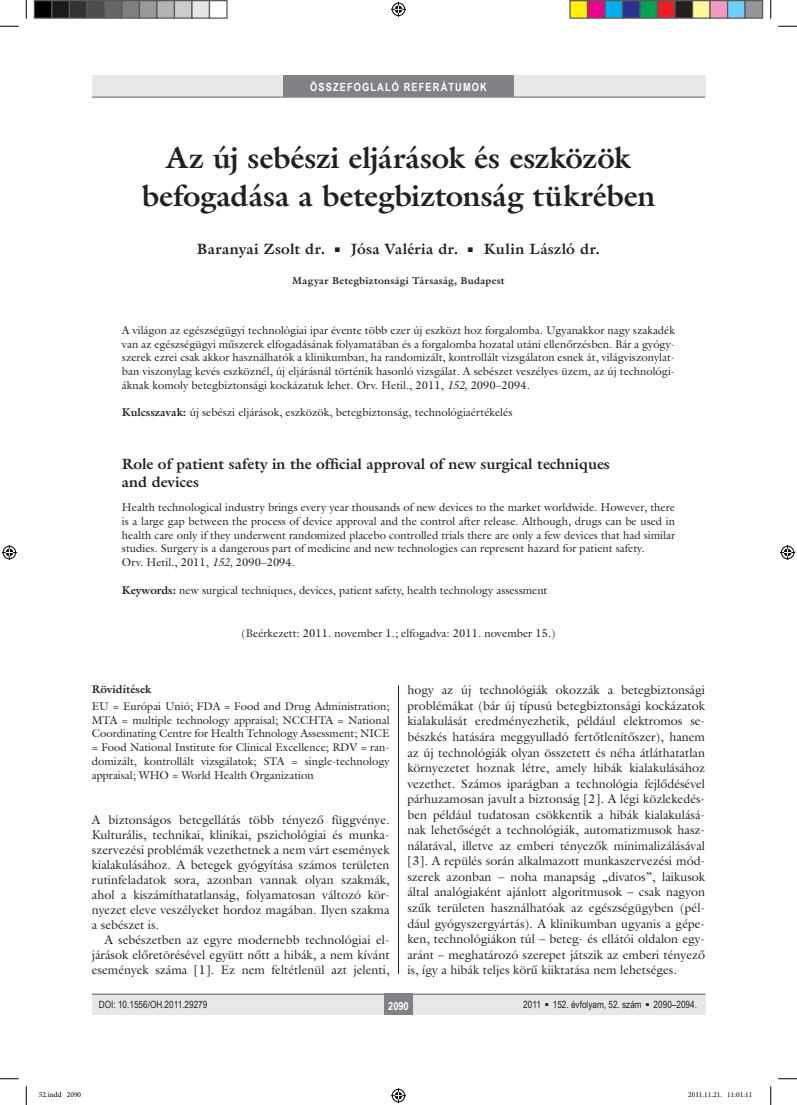
<style>
.page{position:relative;width:797px;height:1105px;background:#fff}
.page>*{position:absolute;margin:0;border:0;box-sizing:border-box;transform-origin:0 0}
.főcím{font:700 30px/37.5px "Galliard Reg";letter-spacing:-.01em;color:#231f20;text-align:center}
.alcimbold{font:700 15px/18px "Galliard Reg";color:#231f20}
.szerzők{font:700 15px "Galliard Reg";letter-spacing:.02em;color:#231f20}
.Body_Text{font:12.5px/15.5px "Galliard Reg";color:#231f20}
.Body_tompa{font:12.5px/15px "Galliard Reg";color:#231f20}
.tompa_9_11{font:11.25px/13.8px "Galliard Reg";color:#231f20;text-align:justify}
.t1{font:700 11.25px "Arial Narrow";letter-spacing:.1em;color:#fff}
.roviditesek_cim{font:700 11.25px "Galliard Reg";color:#231f20}
.pagina{font:10px "Arial Narrow";color:#231f20}
.szerzők2{font:700 10px "Galliard Reg";letter-spacing:.03em;color:#231f20}
.t2{font:7.5px "Minion Pro";color:#000}
.s1{font-family:"Arial Narrow";font-size:10px}
.s2{font-style:italic}
.s3{font-weight:700}
</style>
<div class="page">
<div style="left:92px;top:994px;width:613px;height:21px;background:#e6e7e9"></div>
<div style="left:384px;top:994px;width:28px;height:21px;background:#808285"></div>
<hr style="left:92px;top:994px;width:613px;height:1px;background:#808285">
<div style="left:92px;top:76px;width:613px;height:21px;background:#e6e7e9"></div>
<div style="left:283px;top:76px;width:230px;height:21px;background:#808285"></div>
<hr style="left:92px;top:96px;width:613px;height:2px;background:#808285">
<hr style="left:398px;top:685px;width:1px;height:289px;background:#231f20">
<svg style="left:0;top:25px;width:19px;height:2px"></svg>
<svg style="left:778px;top:25px;width:19px;height:2px"></svg>
<svg style="left:0;top:1078px;width:19px;height:1px"></svg>
<svg style="left:778px;top:1078px;width:19px;height:1px"></svg>
<svg style="left:25px;top:0;width:2px;height:19px"></svg>
<svg style="left:25px;top:1086px;width:2px;height:19px"></svg>
<svg style="left:770px;top:0;width:1px;height:19px"></svg>
<svg style="left:770px;top:1086px;width:1px;height:19px"></svg>
<svg style="left:391px;top:2px;width:15px;height:15px"></svg>
<svg style="left:391px;top:1088px;width:15px;height:15px"></svg>
<svg style="left:2px;top:545px;width:15px;height:15px"></svg>
<svg style="left:780px;top:545px;width:15px;height:15px"></svg>
<div style="left:34px;top:1px;width:18px;height:17px;background:#000"></div>
<div style="left:34px;top:0;width:18px;height:19px;border:1px solid #595959"></div>
<div style="left:52px;top:1px;width:17px;height:17px;background:#1a1a1a"></div>
<div style="left:51px;top:0;width:19px;height:19px;border:1px solid #595959"></div>
<div style="left:69px;top:1px;width:18px;height:17px;background:#333"></div>
<div style="left:69px;top:0;width:19px;height:19px;border:1px solid #595959"></div>
<div style="left:87px;top:1px;width:17px;height:17px;background:#4d4d4d"></div>
<div style="left:86px;top:0;width:19px;height:19px;border:1px solid #595959"></div>
<div style="left:104px;top:1px;width:18px;height:17px;background:#666"></div>
<div style="left:104px;top:0;width:18px;height:19px;border:1px solid #595959"></div>
<div style="left:122px;top:1px;width:17px;height:17px;background:#808080"></div>
<div style="left:121px;top:0;width:19px;height:19px;border:1px solid #595959"></div>
<div style="left:139px;top:1px;width:18px;height:17px;background:#999"></div>
<div style="left:139px;top:0;width:19px;height:19px;border:1px solid #595959"></div>
<div style="left:157px;top:1px;width:17px;height:17px;background:#b3b3b3"></div>
<div style="left:156px;top:0;width:19px;height:19px;border:1px solid #595959"></div>
<div style="left:174px;top:1px;width:18px;height:17px;background:#ccc"></div>
<div style="left:174px;top:0;width:18px;height:19px;border:1px solid #595959"></div>
<div style="left:192px;top:1px;width:17px;height:17px;background:#e6e6e6"></div>
<div style="left:191px;top:0;width:19px;height:19px;border:1px solid #595959"></div>
<div style="left:209px;top:0;width:19px;height:19px;border:1px solid #595959"></div>
<div style="left:570px;top:1px;width:17px;height:17px;background:#fff101"></div>
<div style="left:569px;top:0;width:19px;height:19px;border:1px solid #595959"></div>
<div style="left:587px;top:1px;width:18px;height:17px;background:#ed028c"></div>
<div style="left:587px;top:0;width:18px;height:19px;border:1px solid #595959"></div>
<div style="left:605px;top:1px;width:17px;height:17px;background:#00aeef"></div>
<div style="left:604px;top:0;width:19px;height:19px;border:1px solid #595959"></div>
<div style="left:622px;top:1px;width:18px;height:17px;background:#2e3092"></div>
<div style="left:622px;top:0;width:18px;height:19px;border:1px solid #595959"></div>
<div style="left:640px;top:1px;width:17px;height:17px;background:#00a54f"></div>
<div style="left:639px;top:0;width:19px;height:19px;border:1px solid #595959"></div>
<div style="left:657px;top:1px;width:18px;height:17px;background:#ee1d23"></div>
<div style="left:657px;top:0;width:18px;height:19px;border:1px solid #595959"></div>
<div style="left:675px;top:1px;width:17px;height:17px;background:#231f20"></div>
<div style="left:674px;top:0;width:19px;height:19px;border:1px solid #595959"></div>
<div style="left:692px;top:1px;width:18px;height:17px;background:#fff79a"></div>
<div style="left:692px;top:0;width:18px;height:19px;border:1px solid #595959"></div>
<div style="left:710px;top:1px;width:17px;height:17px;background:#f499c2"></div>
<div style="left:709px;top:0;width:19px;height:19px;border:1px solid #595959"></div>
<div style="left:727px;top:1px;width:18px;height:17px;background:#6bcff6"></div>
<div style="left:727px;top:0;width:18px;height:19px;border:1px solid #595959"></div>
<div style="left:745px;top:1px;width:17px;height:17px;background:#939598"></div>
<div style="left:744px;top:0;width:19px;height:19px;border:1px solid #595959"></div>
<p class="t1" style="left:310px;top:79px;width:178px">ÖSSZEFOGLALÓ REFERÁTUMOK</p>
<p class="főcím" style="left:141px;top:139px;width:515px">Az új sebészi eljárások és eszközök befogadása a betegbiztonság tükrében</p>
<p class="szerzők" style="left:197px;top:239px;width:404px">Baranyai Zsolt dr. <span class="s1">■</span> Jósa Valéria dr. <span class="s1">■</span> Kulin László dr.</p>
<p class="szerzők2" style="left:292px;top:274px;width:214px">Magyar Betegbiztonsági Társaság, Budapest</p>
<p class="tompa_9_11" style="left:122px;top:323px;width:554px">A világon az egészségügyi technológiai ipar évente több ezer új eszközt hoz forgalomba. Ugyanakkor nagy szakadék van az egészségügyi műszerek elfogadásának folyamatában és a forgalomba hozatal utáni ellenőrzésben. Bár a gyógy&shy;szerek ezrei csak akkor használhatók a klinikumban, ha randomizált, kontrollált vizsgálaton esnek át, világviszonylat&shy;ban viszonylag kevés eszköznél, új eljárásnál történik hasonló vizsgálat. A sebészet veszélyes üzem, az új technológi&shy;áknak komoly betegbiztonsági kockázatuk lehet. Orv. Hetil., 2011, <span class="s2">152,</span> 2090–2094.</p>
<p class="tompa_9_11" style="left:122px;top:405px;width:392px"><span class="s3">Kulcsszavak:</span> új sebészi eljárások, eszközök, betegbiztonság, technológiaértékelés</p>
<p class="alcimbold" style="left:122px;top:455px;width:489px">Role of patient safety in the official approval of new surgical techniques and devices</p>
<p class="tompa_9_11" style="left:122px;top:500px;width:554px">Health technological industry brings every year thousands of new devices to the market worldwide. However, there is a large gap between the process of device approval and the control after release. Although, drugs can be used in health care only if they underwent randomized placebo controlled trials there are only a few devices that had similar studies. Surgery is a dangerous part of medicine and new technologies can represent hazard for patient safety.</p>
<p class="tompa_9_11" style="left:122px;top:555px;width:175px">Orv. Hetil., 2011, <span class="s2">152,</span> 2090–2094.</p>
<p class="tompa_9_11" style="left:122px;top:583px;width:427px"><span class="s3">Keywords:</span> new surgical techniques, devices, patient safety, health technology assessment</p>
<p class="tompa_9_11" style="left:241px;top:626px;width:315px">(Beérkezett: 2011. november 1.; elfogadva: 2011. november 15.)</p>
<p class="roviditesek_cim" style="left:92px;top:682px;width:61px">Rövidítések</p>
<p class="tompa_9_11" style="left:92px;top:699px;width:299px">EU = Európai Unió; FDA = Food and Drug Administration; MTA = multiple technology appraisal; NCCHTA = National Coordinating Centre for Health Tehnology Assessment; NICE = Food National Institute for Clinical Excellence; RDV = ran&shy;domizált, kontrollált vizsgálatok; STA = single-technology appraisal; WHO = World Health Organization</p>
<p class="Body_tompa" style="left:92px;top:812px;width:299px">A biztonságos betegellátás több tényező függvénye.<br>Kulturális, technikai, klinikai, pszichológiai és munka&shy;szervezési problémák vezethetnek a nem várt események kialakulásához. A betegek gyógyítása számos területen rutinfeladatok sora, azonban vannak olyan szakmák, ahol a kiszámíthatatlanság, folyamatosan változó kör&shy;nyezet eleve veszélyeket hordoz magában. Ilyen szakma a sebészet is.</p>
<p class="Body_Text" style="left:92px;top:932px;width:299px;line-height:15px;text-indent:13px">A sebészetben az egyre modernebb technológiai el&shy;járások előretörésével együtt nőtt a hibák, a nem kívánt események száma [1]. Ez nem feltétlenül azt jelenti,</p>
<p class="Body_Text" style="left:407px;top:682px;width:299px">hogy az új technológiák okozzák a betegbiztonsági problémákat (bár új típusú betegbiztonsági kockázatok kialakulását eredményezhetik, például elektromos se&shy;bészkés hatására meggyulladó fertőtlenítőszer), hanem az új technológiák olyan összetett és néha átláthatatlan környezetet hoznak létre, amely hibák kialakulásához vezethet. Számos iparágban a technológia fejlődésével párhuzamosan javult a biztonság [2]. A légi közlekedés&shy;ben például tudatosan csökkentik a hibák kialakulásá&shy;nak lehetőségét a technológiák, automatizmusok hasz&shy;nálatával, illetve az emberi tényezők minimalizálásával [3]. A repülés során alkalmazott munkaszervezési mód&shy;szerek azonban – noha manapság „divatos”, laikusok által analógiaként ajánlott algoritmusok – csak nagyon szűk területen használhatóak az egészségügyben (pél&shy;dául gyógyszergyártás). A klinikumban ugyanis a gépe&shy;ken, technológiákon túl – beteg- és ellátói oldalon egy&shy;aránt – meghatározó szerepet játszik az emberi tényező is, így a hibák teljes körű kiiktatása nem lehetséges.</p>
<p class="pagina" style="left:99px;top:997px;width:110px">DOI: 10.1556/OH.2011.29279</p>
<p class="t1" style="left:388px;top:997px;width:22px">2090</p>
<p class="pagina" style="left:523px;top:997px;width:175px">2011 <sup>■</sup> 152. évfolyam, 52. szám <sup>■</sup> 2090–2094.</p>
<p class="t2" style="left:39px;top:1090px;width:44px">52.indd 2090</p>
<p class="t2" style="left:688px;top:1090px;width:66px">2011.11.21. 11:01:11</p>
</div>
